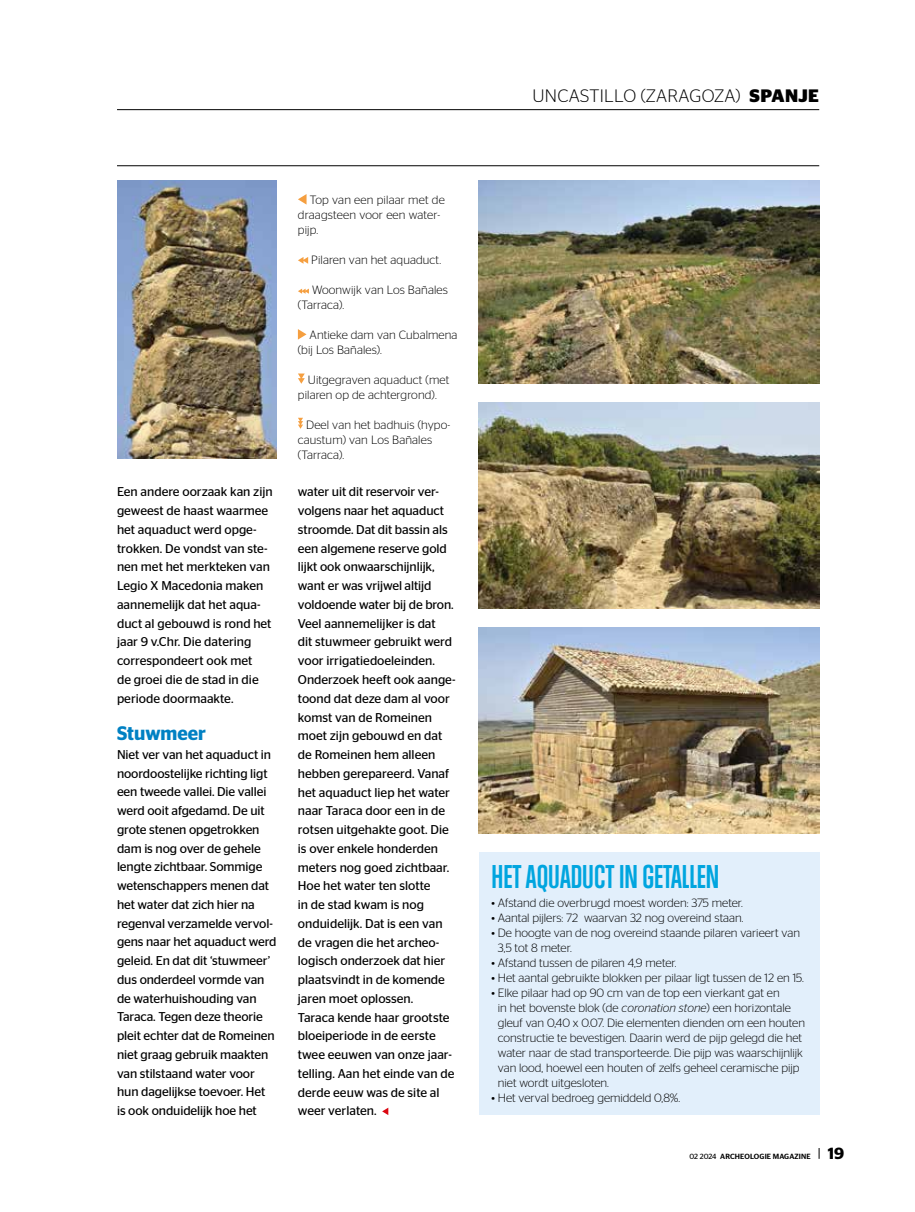
<style>
.page{position:relative;width:915px;height:1212px;background:#fff}
.page>*{position:absolute;margin:0;border:0;box-sizing:border-box;transform-origin:0 0}
.t1{font:700 30px "Trump Gothic West";color:#00a5df}
.t2{font:600 19.5px "Stag Sans";color:#0081c3;scale:.95 1}
.t3{font:300 18px "Stag Sans";letter-spacing:.02em;color:#000}
.t4{font:12.75px/18.8px "Stag Sans";letter-spacing:-.005em;color:#000}
.t5{font:300 12px/15px "Stag Sans";color:#000}
.t6{font:500 7.5px "Stag Sans";letter-spacing:.02em;color:#000}
.s1{font-weight:700}
.s2{font-style:italic}
.s3{font-weight:400}
.s4{font-weight:600;font-size:16.2px}
</style>
<div class="page">
<hr style="left:117px;top:165px;width:702px;height:1px;background:#000">
<hr style="left:117px;top:109px;width:702px;height:1px;background:#000">
<img style="left:117px;top:181px;width:159px;height:278px">
<img style="left:478px;top:181px;width:341px;height:203px">
<img style="left:478px;top:402px;width:341px;height:207px">
<img style="left:478px;top:627px;width:341px;height:207px">
<svg style="left:382px;top:1108px;width:6px;height:7px"></svg>
<svg style="left:298px;top:194px;width:8px;height:11px"></svg>
<svg style="left:298px;top:257px;width:10px;height:7px"></svg>
<svg style="left:298px;top:289px;width:11px;height:5px"></svg>
<svg style="left:298px;top:329px;width:8px;height:11px"></svg>
<svg style="left:298px;top:373px;width:7px;height:11px"></svg>
<svg style="left:298px;top:418px;width:5px;height:11px"></svg>
<div style="left:478px;top:852px;width:341px;height:263px;background:#e2effb"></div>
<h3 class="t3" style="left:532px;top:86px;width:288px">UNCASTILLO (ZARAGOZA) <span class="s1">SPANJE</span></h3>
<p class="t4" style="left:117px;top:482px;width:157px">Een andere oorzaak kan zijn geweest de haast waarmee het aquaduct werd opge&shy;trokken. De vondst van ste&shy;nen met het merkteken van<br>Legio X Macedonia maken aannemelijk dat het aqua&shy;duct al gebouwd is rond het jaar 9 v.Chr. Die datering correspondeert ook met<br>de groei die de stad in die periode doormaakte.</p>
<h2 class="t2" style="left:117px;top:722px;width:95px">Stuwmeer</h2>
<p class="t4" style="left:117px;top:745px;width:161px">Niet ver van het aquaduct in noordoostelijke richting ligt een tweede vallei. Die vallei werd ooit afgedamd. De uit grote stenen opgetrokken dam is nog over de gehele lengte zichtbaar. Sommige wetenschappers menen dat het water dat zich hier na regenval verzamelde vervol&shy;gens naar het aquaduct werd geleid. En dat dit ‘stuwmeer’ dus onderdeel vormde van de waterhuishouding van<br>Taraca. Tegen deze theorie pleit echter dat de Romeinen niet graag gebruik maakten van stilstaand water voor hun dagelijkse toevoer. Het is ook onduidelijk hoe het</p>
<p class="t5" style="left:298px;top:192px;width:148px;text-indent:12px">Top van een pilaar met de draagsteen voor een water&shy;pijp.</p>
<p class="t5" style="left:311px;top:252px;width:131px">Pilaren van het aquaduct.</p>
<p class="t5" style="left:298px;top:282px;width:151px;text-indent:14px">Woonwijk van Los Bañales (Tarraca).</p>
<p class="t5" style="left:298px;top:327px;width:161px;text-indent:12px">Antieke dam van Cubalmena (bij Los Bañales).</p>
<p class="t5" style="left:298px;top:372px;width:153px;text-indent:10px">Uitgegraven aquaduct (met pilaren op de achtergrond).</p>
<p class="t5" style="left:298px;top:417px;width:154px;text-indent:8px">Deel van het badhuis (hypo&shy;caustum) van Los Bañales (Tarraca).</p>
<p class="t4" style="left:298px;top:482px;width:159px">water uit dit reservoir ver&shy;volgens naar het aquaduct stroomde. Dat dit bassin als een algemene reserve gold lijkt ook onwaarschijnlijk, want er was vrijwel altijd voldoende water bij de bron.<br>Veel aannemelijker is dat<br>dit stuwmeer gebruikt werd voor irrigatiedoeleinden.<br>Onderzoek heeft ook aange&shy;toond dat deze dam al voor komst van de Romeinen moet zijn gebouwd en dat de Romeinen hem alleen hebben gerepareerd. Vanaf het aquaduct liep het water naar Taraca door een in de rotsen uitgehakte goot. Die is over enkele honderden meters nog goed zichtbaar.<br>Hoe het water ten slotte<br>in de stad kwam is nog onduidelijk. Dat is een van de vragen die het archeo&shy;logisch onderzoek dat hier plaatsvindt in de komende jaren moet oplossen.<br>Taraca kende haar grootste bloeiperiode in de eerste twee eeuwen van onze jaar&shy;telling. Aan het einde van de derde eeuw was de site al weer verlaten.</p>
<h1 class="t1" style="left:491px;top:859px;width:229px">HET AQUADUCT IN GETALLEN</h1>
<p class="t5" style="left:491px;top:895px;width:253px">• Afstand die overbrugd moest worden: 375 meter.</p>
<p class="t5" style="left:491px;top:910px;width:253px">• Aantal pijlers: 72 waarvan 32 nog overeind staan.</p>
<p class="t5" style="left:497px;top:925px;width:303px;text-indent:-6px">• De hoogte van de nog overeind staande pilaren varieert van<br>3,5 tot 8 meter.</p>
<p class="t5" style="left:491px;top:955px;width:186px">• Afstand tussen de pilaren 4,9 meter.</p>
<p class="t5" style="left:491px;top:970px;width:314px">• Het aantal gebruikte blokken per pilaar ligt tussen de 12 en 15.</p>
<p class="t5" style="left:497px;top:985px;width:308px;text-indent:-6px">• Elke pilaar had op 90 cm van de top een vierkant gat en<br>in het bovenste blok (de <span class="s2">coronation stone</span>) een horizontale gleuf van 0,40 x 0.07. Die elementen dienden om een houten constructie te bevestigen. Daarin werd de pijp gelegd die het water naar de stad transporteerde. Die pijp was waarschijnlijk van lood, hoewel een houten of zelfs geheel ceramische pijp niet wordt uitgesloten.</p>
<p class="t5" style="left:491px;top:1090px;width:190px">• Het verval bedroeg gemiddeld 0,8%.</p>
<p class="t6" style="left:689px;top:1152px;width:156px"><span class="s3">02 2024</span> ARCHEOLOGIE MAGAZINE <span class="s4">19</span></p>
</div>
